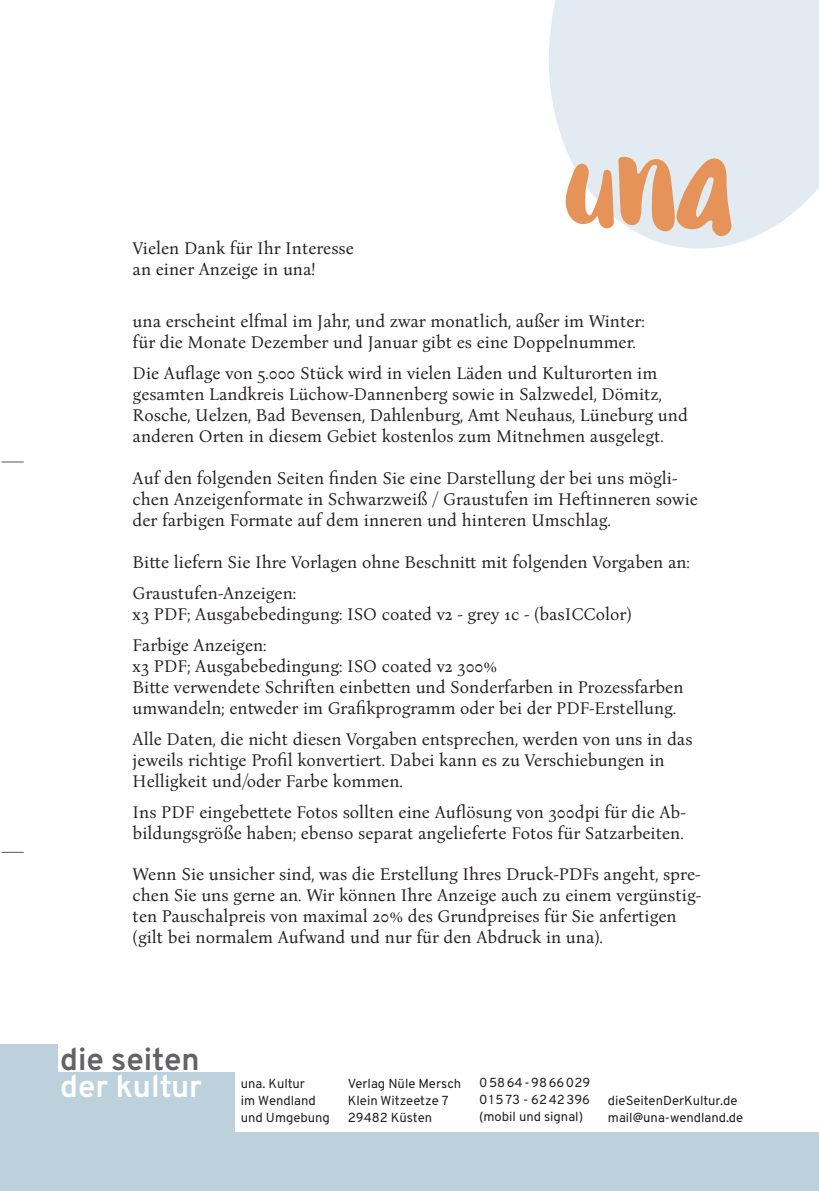
<style>
.page{position:relative;width:819px;height:1191px;background:#fff}
.page>*{position:absolute;margin:0;border:0;box-sizing:border-box;transform-origin:0 0}
.t1{font:113.58px "Mix Redux";color:#e6935a}
.t2{font:700 31.32px "Overpass";color:#636366}
.t3{font:700 31.32px "Overpass";color:#fff}
.t4{font:17.5px/21px "Bona Nova";color:#231f20}
.t5{font:13.12px/17px "Overpass";color:#231f20}
</style>
<div class="page">
<svg style="left:2px;top:462px;width:22px;height:1px"></svg>
<svg style="left:2px;top:852px;width:22px;height:1px"></svg>
<div style="left:0;top:1044px;width:819px;height:147px;background:#bdd1dd"></div>
<div style="left:58px;top:1042px;width:761px;height:30px;background:#fff"></div>
<div style="left:235px;top:1060px;width:584px;height:72px;background:#fff"></div>
<svg style="left:549px;top:0;width:270px;height:249px;background:#e4edf2"></svg>
<h1 class="t1" style="left:565px;top:124px;width:173px">UNA</h1>
<p class="t4" style="left:133px;top:238px;width:223px">Vielen Dank für Ihr Interesse an einer Anzeige in una!</p>
<p class="t4" style="left:133px;top:311px;width:513px">una erscheint elfmal im Jahr, und zwar monatlich, außer im Winter: für die Monate Dezember und Januar gibt es eine Doppelnummer.</p>
<p class="t4" style="left:133px;top:363px;width:556px">Die Auflage von 5.000 Stück wird in vielen Läden und Kulturorten im gesamten Landkreis Lüchow-Dannenberg sowie in Salzwedel, Dömitz, Rosche, Uelzen, Bad Bevensen, Dahlenburg, Amt Neuhaus, Lüneburg und anderen Orten in diesem Gebiet kostenlos zum Mitnehmen ausgelegt.</p>
<p class="t4" style="left:133px;top:468px;width:566px">Auf den folgenden Seiten finden Sie eine Darstellung der bei uns mögli&shy;chen Anzeigenformate in Schwarzweiß / Graustufen im Heftinneren sowie der farbigen Formate auf dem inneren und hinteren Umschlag.</p>
<p class="t4" style="left:133px;top:547px;width:559px;line-height:31px">Bitte liefern Sie Ihre Vorlagen ohne Beschnitt mit folgenden Vorgaben an:<br>Graustufen-Anzeigen:</p>
<p class="t4" style="left:133px;top:599px;width:500px;line-height:31px">x3 PDF; Ausgabebedingung: ISO coated v2 - grey 1c - (basICColor)<br>Farbige Anzeigen:</p>
<p class="t4" style="left:133px;top:656px;width:552px">x3 PDF; Ausgabebedingung: ISO coated v2 300%<br>Bitte verwendete Schriften einbetten und Sonderfarben in Prozessfarben umwandeln; entweder im Grafikprogramm oder bei der PDF-Erstellung.</p>
<p class="t4" style="left:133px;top:729px;width:561px">Alle Daten, die nicht diesen Vorgaben entsprechen, werden von uns in das jeweils richtige Profil konvertiert. Dabei kann es zu Verschiebungen in<br>Helligkeit und/oder Farbe kommen.</p>
<p class="t4" style="left:133px;top:802px;width:554px">Ins PDF eingebettete Fotos sollten eine Auflösung von 300dpi für die Ab&shy;bildungsgröße haben; ebenso separat angelieferte Fotos für Satzarbeiten.</p>
<p class="t4" style="left:133px;top:863px;width:570px">Wenn Sie unsicher sind, was die Erstellung Ihres Druck-PDFs angeht, spre&shy;chen Sie uns gerne an. Wir können Ihre Anzeige auch zu einem vergünstig&shy;ten Pauschalpreis von maximal 20% des Grundpreises für Sie anfertigen (gilt bei normalem Aufwand und nur für den Abdruck in una).</p>
<h2 class="t2" style="left:60px;top:1039px;width:141px">die seiten</h2>
<h2 class="t3" style="left:60px;top:1066px;width:144px">der kultur</h2>
<p class="t5" style="left:348px;top:1075px;width:115px">Verlag Nüle Mersch<br>Klein Witzeetze 7<br>29482 Küsten</p>
<p class="t5" style="left:479px;top:1073px;width:113px;text-align:justify">05864-9866029<br>01573 - 6242396 (mobil und signal)</p>
<p class="t5" style="left:241px;top:1075px;width:91px">una. Kultur<br>im Wendland und Umgebung</p>
<p class="t5" style="left:608px;top:1092px;width:137px">dieSeitenDerKultur.de mail@una-wendland.de</p>
</div>
